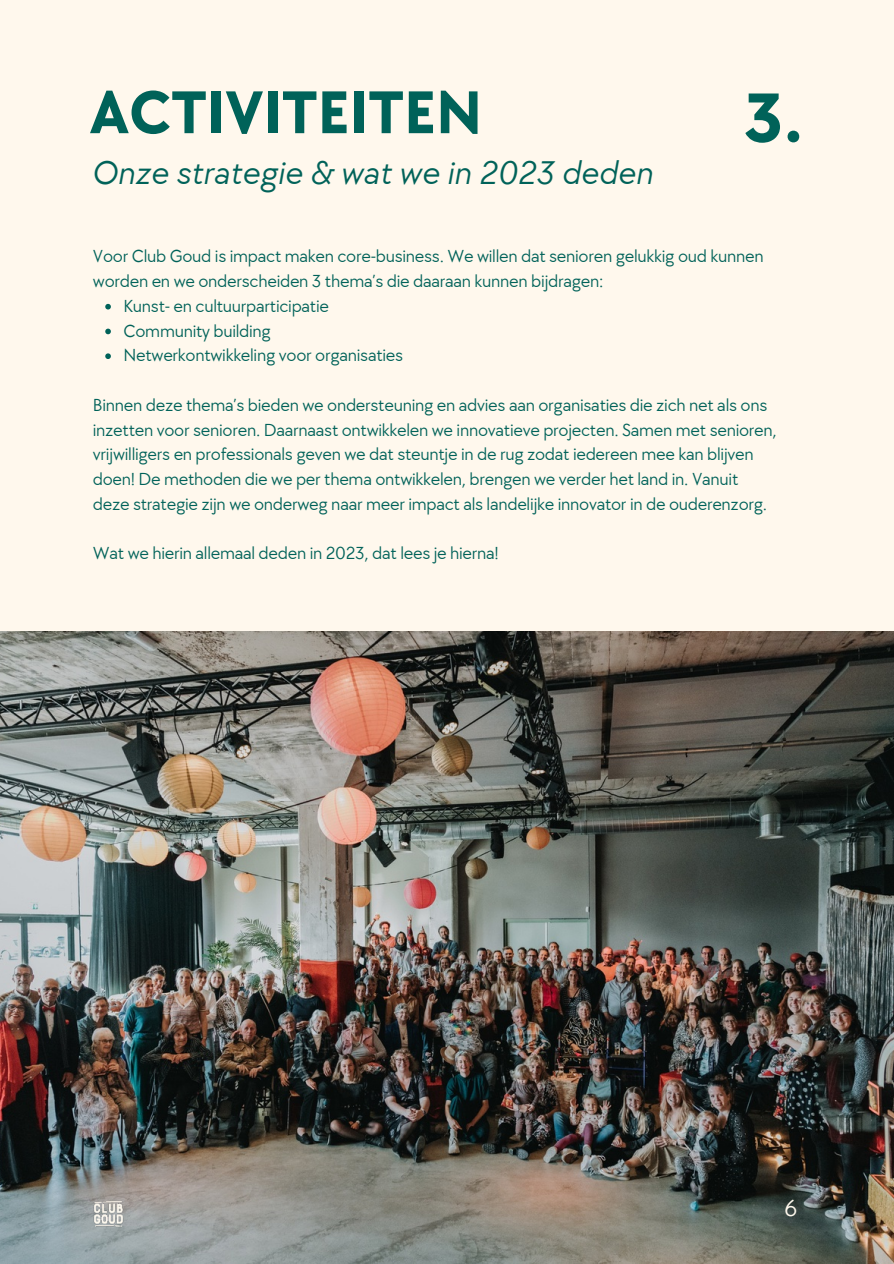
<style>
.page{position:relative;width:894px;height:1264px;background:#fff}
.page>*{position:absolute;margin:0;border:0;box-sizing:border-box;transform-origin:0 0}
.t1{font:700 72px "TT Chocolates";color:#006259}
.t2{font:700 62.4px "TT Chocolates";color:#006259}
.t3{font:italic 33.9px "TT Chocolates";color:#006259}
.t4{font:24px "TT Chocolates";color:#fff8ed}
.t5{font:18px/24.8px "TT Chocolates";letter-spacing:-.015em;color:#006259}
</style>
<div class="page">
<div style="left:0;top:0;width:893px;height:1263px;background:#fff8ed"></div>
<img style="left:0;top:631px;width:893px;height:632px">
<svg style="left:105px;top:304px;width:6px;height:5px"></svg>
<svg style="left:105px;top:328px;width:6px;height:6px"></svg>
<svg style="left:105px;top:353px;width:6px;height:6px"></svg>
<img style="left:89px;top:1195px;width:39px;height:36px">
<h2 class="t2" style="left:89px;top:77px;width:394px">ACTIVITEITEN</h2>
<h1 class="t1" style="left:743px;top:77px;width:61px">3.</h1>
<h3 class="t3" style="left:91px;top:154px;width:563px">Onze strategie &amp; wat we in 2023 deden</h3>
<p class="t5" style="left:93px;top:244px;width:672px">Voor Club Goud is impact maken core-business. We willen dat senioren gelukkig oud kunnen</p>
<p class="t5" style="left:93px;top:269px;width:512px">worden en we onderscheiden 3 thema’s die daaraan kunnen bĳdragen:</p>
<p class="t5" style="left:123px;top:294px;width:207px">Kunst- en cultuurparticipatie</p>
<p class="t5" style="left:123px;top:319px;width:149px">Community building</p>
<p class="t5" style="left:123px;top:343px;width:281px">Netwerkontwikkeling voor organisaties</p>
<p class="t5" style="left:93px;top:393px;width:685px">Binnen deze thema’s bieden we ondersteuning en advies aan organisaties die zich net als ons inzetten voor senioren. Daarnaast ontwikkelen we innovatieve projecten. Samen met senioren, vrĳwilligers en professionals geven we dat steuntje in de rug zodat iedereen mee kan blĳven doen! De methoden die we per thema ontwikkelen, brengen we verder het land in. Vanuit deze strategie zĳn we onderweg naar meer impact als landelĳke innovator in de ouderenzorg.</p>
<p class="t5" style="left:93px;top:541px;width:407px">Wat we hierin allemaal deden in 2023, dat lees je hierna!</p>
<h3 class="t4" style="left:784px;top:1194px;width:14px">6</h3>
</div>
